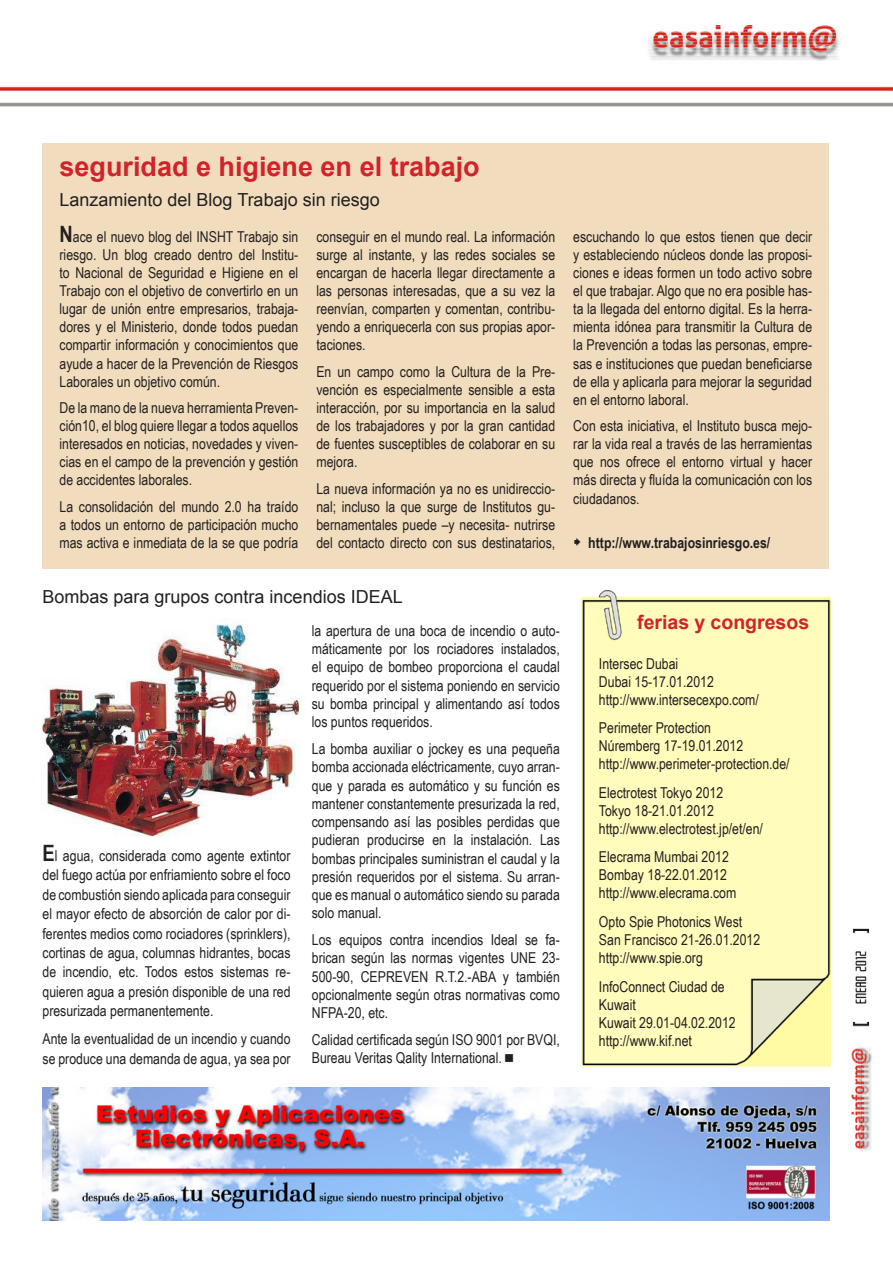
<style>
.page{position:relative;width:893px;height:1263px;background:#fff}
.page>*{position:absolute;margin:0;border:0;box-sizing:border-box;transform-origin:0 0}
.t1{font:700 27px "Arial";color:#d1232a}
.t2{font:700 19.5px "Arial";color:#d1232a}
.t3{font:18px "Arial";color:#231f20}
.t4{font:15px/18px "Arial Narrow";color:#231f20;text-align:justify}
.t5{font:700 15px "Arial Narrow";color:#231f20}
.s1{font-weight:700;font-size:22.5px}
</style>
<div class="page">
<img style="left:851px;top:928px;width:21px;height:223px">
<img style="left:0;top:25px;width:893px;height:122px">
<img style="left:43px;top:1088px;width:786px;height:132px">
<div style="left:43px;top:143px;width:786px;height:425px;background:#f1ddbd"></div>
<img style="left:581px;top:590px;width:249px;height:477px">
<img style="left:41px;top:619px;width:261px;height:218px">
<p class="t1" style="left:60px;top:149px;width:422px">seguridad e higiene en el trabajo</p>
<p class="t3" style="left:60px;top:188px;width:322px">Lanzamiento del Blog Trabajo sin riesgo</p>
<p class="t4" style="left:60px;top:227px;width:240px"><span class="s1">N</span>ace el nuevo blog del INSHT Trabajo sin riesgo. Un blog creado dentro del Institu&shy;to Nacional de Seguridad e Higiene en el Trabajo con el objetivo de convertirlo en un lugar de unión entre empresarios, trabaja&shy;dores y el Ministerio, donde todos puedan compartir información y conocimientos que ayude a hacer de la Prevención de Riesgos Laborales un objetivo común.</p>
<p class="t4" style="left:60px;top:398px;width:240px">De la mano de la nueva herramienta Preven&shy;ción10, el blog quiere llegar a todos aquellos interesados en noticias, novedades y viven&shy;cias en el campo de la prevención y gestión de accidentes laborales.</p>
<p class="t4" style="left:60px;top:497px;width:240px">La consolidación del mundo 2.0 ha traído a todos un entorno de participación mucho mas activa e inmediata de la se que podría</p>
<p class="t4" style="left:316px;top:227px;width:240px">conseguir en el mundo real. La información surge al instante, y las redes sociales se encargan de hacerla llegar directamente a las personas interesadas, que a su vez la reenvían, comparten y comentan, contribu&shy;yendo a enriquecerla con sus propias apor&shy;taciones.</p>
<p class="t4" style="left:316px;top:362px;width:240px">En un campo como la Cultura de la Pre&shy;vención es especialmente sensible a esta interacción, por su importancia en la salud de los trabajadores y por la gran cantidad de fuentes susceptibles de colaborar en su mejora.</p>
<p class="t4" style="left:316px;top:479px;width:240px">La nueva información ya no es unidireccio&shy;nal; incluso la que surge de Institutos gu&shy;bernamentales puede –y necesita- nutrirse del contacto directo con sus destinatarios,</p>
<p class="t4" style="left:573px;top:227px;width:240px">escuchando lo que estos tienen que decir y estableciendo núcleos donde las proposi&shy;ciones e ideas formen un todo activo sobre el que trabajar. Algo que no era posible has&shy;ta la llegada del entorno digital. Es la herra&shy;mienta idónea para transmitir la Cultura de la Prevención a todas las personas, empre&shy;sas e instituciones que puedan beneficiarse de ella y aplicarla para mejorar la seguridad en el entorno laboral.</p>
<p class="t4" style="left:573px;top:416px;width:240px">Con esta iniciativa, el Instituto busca mejo&shy;rar la vida real a través de las herramientas que nos ofrece el entorno virtual y hacer más directa y fluída la comunicación con los ciudadanos.</p>
<p class="t5" style="left:588px;top:532px;width:184px">http://www.trabajosinriesgo.es/</p>
<p class="t3" style="left:43px;top:585px;width:362px">Bombas para grupos contra incendios IDEAL</p>
<p class="t4" style="left:43px;top:845px;width:250px;line-height:19.4px"><span class="s1">E</span>l agua, considerada como agente extintor del fuego actúa por enfriamiento sobre el foco de combustión siendo aplicada para conseguir el mayor efecto de absorción de calor por di&shy;ferentes medios como rociadores (sprinklers), cortinas de agua, columnas hidrantes, bocas de incendio, etc. Todos estos sistemas re&shy;quieren agua a presión disponible de una red presurizada permanentemente.</p>
<p class="t4" style="left:43px;top:1029px;width:250px;line-height:19.4px">Ante la eventualidad de un incendio y cuando se produce una demanda de agua, ya sea por</p>
<p class="t4" style="left:312px;top:621px;width:250px">la apertura de una boca de incendio o auto&shy;máticamente por los rociadores instalados, el equipo de bombeo proporciona el caudal requerido por el sistema poniendo en servicio su bomba principal y alimentando así todos los puntos requeridos.</p>
<p class="t4" style="left:312px;top:739px;width:250px">La bomba auxiliar o jockey es una pequeña bomba accionada eléctricamente, cuyo arran&shy;que y parada es automático y su función es mantener constantemente presurizada la red, compensando así las posibles perdidas que pudieran producirse en la instalación. Las bombas principales suministran el caudal y la presión requeridos por el sistema. Su arran&shy;que es manual o automático siendo su parada solo manual.</p>
<p class="t4" style="left:312px;top:930px;width:250px">Los equipos contra incendios Ideal se fa&shy;brican según las normas vigentes UNE 23- 500-90, CEPREVEN R.T.2.-ABA y también opcionalmente según otras normativas como NFPA-20, etc.</p>
<p class="t4" style="left:312px;top:1030px;width:250px">Calidad certificada según ISO 9001 por BVQI,<br>Bureau Veritas Qality International. ■</p>
<p class="t2" style="left:637px;top:610px;width:173px">ferias y congresos</p>
<p class="t4" style="left:599px;top:654px;width:81px">Intersec Dubai</p>
<p class="t4" style="left:599px;top:672px;width:116px">Dubai 15-17.01.2012</p>
<p class="t4" style="left:599px;top:690px;width:161px">http://www.intersecexpo.com/</p>
<p class="t4" style="left:599px;top:718px;width:114px">Perimeter Protection</p>
<p class="t4" style="left:599px;top:736px;width:146px">Núremberg 17-19.01.2012</p>
<p class="t4" style="left:599px;top:754px;width:192px">http://www.perimeter-protection.de/</p>
<p class="t4" style="left:599px;top:783px;width:126px">Electrotest Tokyo 2012</p>
<p class="t4" style="left:599px;top:801px;width:116px">Tokyo 18-21.01.2012</p>
<p class="t4" style="left:599px;top:819px;width:166px">http://www.electrotest.jp/et/en/</p>
<p class="t4" style="left:599px;top:848px;width:131px">Elecrama Mumbai 2012</p>
<p class="t4" style="left:599px;top:866px;width:129px">Bombay 18-22.01.2012</p>
<p class="t4" style="left:599px;top:884px;width:139px">http://www.elecrama.com</p>
<p class="t4" style="left:599px;top:912px;width:145px">Opto Spie Photonics West</p>
<p class="t4" style="left:599px;top:930px;width:163px">San Francisco 21-26.01.2012</p>
<p class="t4" style="left:599px;top:948px;width:105px">http://www.spie.org</p>
<p class="t4" style="left:599px;top:977px;width:127px">InfoConnect Ciudad de<br>Kuwait</p>
<p class="t4" style="left:599px;top:1013px;width:138px">Kuwait 29.01-04.02.2012</p>
<p class="t4" style="left:599px;top:1031px;width:94px">http://www.kif.net</p>
</div>
